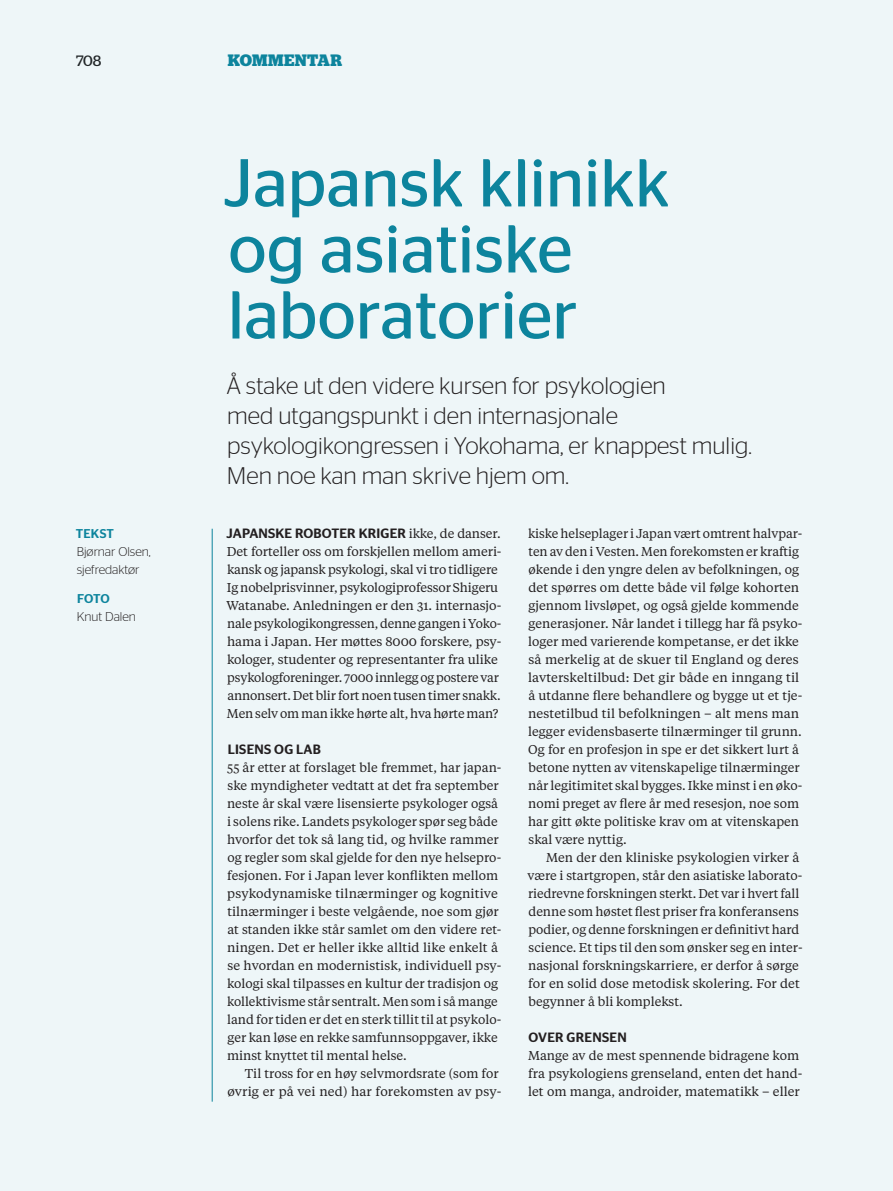
<style>
.page{position:relative;width:893px;height:1191px;background:#fff}
.page>*{position:absolute;margin:0;border:0;box-sizing:border-box;transform-origin:0 0}
.t1{font:67.5px/66px "Stag Sans";color:#0d849d}
.t2{font:300 24px/30px "Stag Sans";color:#231f20}
.t3{font:700 16.5px "Stag";letter-spacing:.025em;color:#0d849d}
.t4{font:15px "Stag";color:#231f20}
.t5{font:500 13.5px "Stag Sans";letter-spacing:.01em;color:#231f20}
.t6{font:12.75px/18px "Tiempos Text";color:#231f20}
.t7{font:300 12.75px/18px "Stag Sans";color:#231f20}
.t8{font:500 12.75px "Stag Sans";color:#0d849d}
.s1{font-family:"Tiempos Text";font-weight:400;font-size:12.75px}
</style>
<div class="page">
<div style="left:0;top:0;width:892px;height:1191px;background:#eef6f8"></div>
<hr style="left:212px;top:529px;width:1px;height:572px;background:#0d849d">
<p class="t4" style="left:76px;top:52px;width:27px">708</p>
<p class="t3" style="left:228px;top:50px;width:80px">KOMMENTA</p>
<p class="t3" style="left:330px;top:50px;width:13px">R</p>
<p class="t8" style="left:76px;top:526px;width:40px">TEKST</p>
<p class="t7" style="left:77px;top:542px;width:76px">Bjørnar Olsen, sjefredaktør</p>
<p class="t8" style="left:77px;top:591px;width:34px">FOTO</p>
<p class="t7" style="left:77px;top:607px;width:61px">Knut Dalen</p>
<h1 class="t1" style="left:223px;top:149px;width:448px">Japansk klinikk og asiatiske laboratorier</h1>
<h2 class="t2" style="left:226px;top:370px;width:527px">Å stake ut den videre kursen for psykologien<br>med utgangspunkt i den internasjonale psykologikongressen i Yokohama, er knappest mulig.<br>Men noe kan man skrive hjem om.</h2>
<p class="t5" style="left:227px;top:525px;width:276px">JAPANSKE ROBOTER KRIGER <span class="s1">ikke, de danser.</span></p>
<p class="t6" style="left:226px;top:542px;width:277px">Det forteller oss om forskjellen mellom ameri&shy;kansk og japansk psykologi, skal vi tro tidligere Ig nobelprisvinner, psykologiprofessor Shigeru Watanabe. Anledningen er den 31. internasjo&shy;nale psykologikongressen, denne gangen i Yoko&shy;hama i Japan. Her møttes 8000 forskere, psy&shy;kologer, studenter og representanter fra ulike psykologforeninger. 7000 innlegg og postere var annonsert. Det blir fort noen tusen timer snakk.<br>Men selv om man ikke hørte alt, hva hørte man?</p>
<p class="t5" style="left:228px;top:741px;width:95px">LISENS OG LAB</p>
<p class="t6" style="left:227px;top:758px;width:276px">55 år etter at forslaget ble fremmet, har japan&shy;ske myndigheter vedtatt at det fra september neste år skal være lisensierte psykologer også i solens rike. Landets psykologer spør seg både hvorfor det tok så lang tid, og hvilke rammer og regler som skal gjelde for den nye helsepro&shy;fesjonen. For i Japan lever konflikten mellom psykodynamiske tilnærminger og kognitive tilnærminger i beste velgående, noe som gjør at standen ikke står samlet om den videre ret&shy;ningen. Det er heller ikke alltid like enkelt å se hvordan en modernistisk, individuell psy&shy;kologi skal tilpasses en kultur der tradisjon og kollektivisme står sentralt. Men som i så mange land for tiden er det en sterk tillit til at psykolo&shy;ger kan løse en rekke samfunnsoppgaver, ikke minst knyttet til mental helse.</p>
<p class="t6" style="left:227px;top:1064px;width:276px;text-align:right">Til tross for en høy selvmordsrate (som for øvrig er på vei ned) har forekomsten av psy-</p>
<p class="t6" style="left:528px;top:524px;width:276px">kiske helseplager i Japan vært omtrent halvpar&shy;ten av den i Vesten. Men forekomsten er kraftig økende i den yngre delen av befolkningen, og det spørres om dette både vil følge kohorten gjennom livsløpet, og også gjelde kommende generasjoner. Når landet i tillegg har få psyko&shy;loger med varierende kompetanse, er det ikke så merkelig at de skuer til England og deres lavterskeltilbud: Det gir både en inngang til å utdanne flere behandlere og bygge ut et tje&shy;nestetilbud til befolkningen – alt mens man legger evidensbaserte tilnærminger til grunn.<br>Og for en profesjon in spe er det sikkert lurt å betone nytten av vitenskapelige tilnærminger når legitimitet skal bygges. Ikke minst i en øko&shy;nomi preget av flere år med resesjon, noe som har gitt økte politiske krav om at vitenskapen skal være nyttig.</p>
<p class="t6" style="left:528px;top:848px;width:276px;text-indent:18px">Men der den kliniske psykologien virker å være i startgropen, står den asiatiske laborato&shy;riedrevne forskningen sterkt. Det var i hvert fall denne som høstet flest priser fra konferansens podier, og denne forskningen er definitivt hard science. Et tips til den som ønsker seg en inter&shy;nasjonal forskningskarriere, er derfor å sørge for en solid dose metodisk skolering. For det begynner å bli komplekst.</p>
<p class="t5" style="left:529px;top:1029px;width:100px">OVER GRENSEN</p>
<p class="t6" style="left:528px;top:1046px;width:276px">Mange av de mest spennende bidragene kom fra psykologiens grenseland, enten det hand&shy;let om manga, androider, matematikk – eller</p>
</div>
